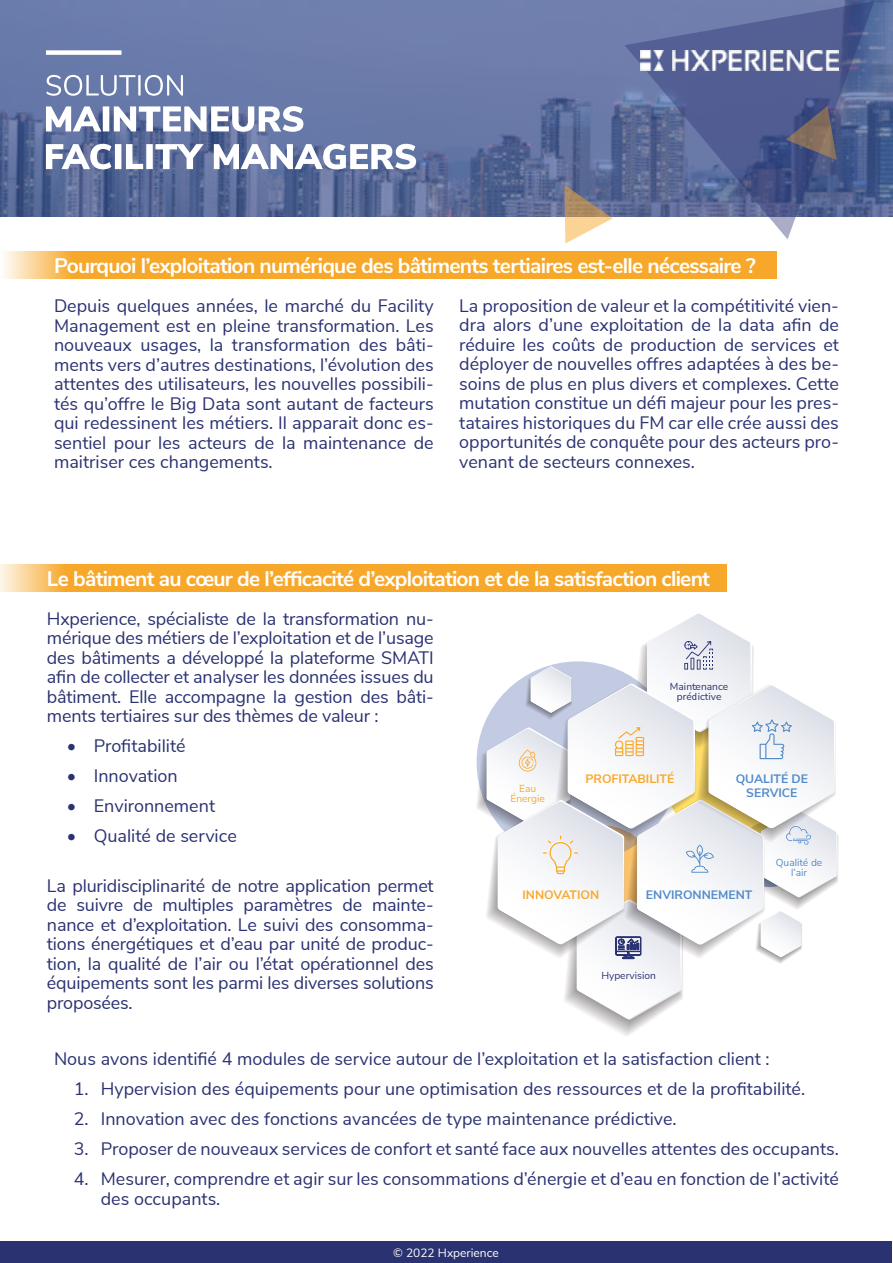
<style>
.page{position:relative;width:893px;height:1263px;background:#fff}
.page>*{position:absolute;margin:0;border:0;box-sizing:border-box;transform-origin:0 0}
.t1{font:700 21px "Nunito Sans";letter-spacing:-.035em;color:#fff}
.t2{font:18px/19.5px "Nunito Sans";color:#2b3272;text-align:justify}
.t3{font:700 12.15px/14.7px "Nunito Sans";color:#528bc9;text-align:center}
.t4{font:700 12.15px "Nunito Sans";color:#f8a82b}
.t5{font:12px "Nunito Sans";color:#fff}
.t6{font:10.2px/10.2px "Nunito Sans";color:#2a3272;text-align:center}
.t7{font:10.2px/10.2px "Nunito Sans";color:#528bc9;text-align:center}
.t8{font:10.2px/10.2px "Nunito Sans";color:#f8a82b;text-align:center}
</style>
<div class="page">
<svg style="left:0;top:0;width:893px;height:217px;background:#6374a3"></svg>
<div style="left:0;top:1241px;width:892px;height:22px;background:#2a3271"></div>
<svg style="left:625px;top:1px;width:249px;height:238px;background:#6774a0"></svg>
<svg style="left:564px;top:185px;width:49px;height:59px"></svg>
<img style="left:641px;top:51px;width:197px;height:19px">
<div style="left:46px;top:50px;width:75px;height:5px;background:#fff"></div>
<svg style="left:46px;top:75px;width:137px;height:21px"></svg>
<svg style="left:786px;top:106px;width:51px;height:54px;background:#615e72"></svg>
<div style="left:1px;top:251px;width:776px;height:28px;background:#f7a82a"></div>
<div style="left:0;top:564px;width:727px;height:28px;background:#f7a82a"></div>
<svg style="left:476px;top:614px;width:363px;height:421px"></svg>
<svg style="left:46px;top:106px;width:257px;height:26px"></svg>
<svg style="left:46px;top:144px;width:370px;height:25px"></svg>
<p class="t1" style="left:54px;top:254px;width:703px">Pourquoi l’exploitation numérique des bâtiments tertiaires est-elle nécessaire ?</p>
<p class="t2" style="left:459px;top:295px;width:381px">La proposition de valeur et la compétitivité vien&shy;dra alors d’une exploitation de la data afin de réduire les coûts de production de services et déployer de nouvelles offres adaptées à des be&shy;soins de plus en plus divers et complexes. Cette mutation constitue un défi majeur pour les pres&shy;tataires historiques du FM car elle crée aussi des opportunités de conquête pour des acteurs pro&shy;venant de secteurs connexes.</p>
<p class="t2" style="left:54px;top:296px;width:381px">Depuis quelques années, le marché du Facility Management est en pleine transformation. Les nouveaux usages, la transformation des bâti&shy;ments vers d’autres destinations, l’évolution des attentes des utilisateurs, les nouvelles possibili&shy;tés qu’offre le Big Data sont autant de facteurs qui redessinent les métiers. Il apparait donc es&shy;sentiel pour les acteurs de la maintenance de maitriser ces changements.</p>
<p class="t1" style="left:47px;top:563px;width:665px">Le bâtiment au cœur de l’efficacité d’exploitation et de la satisfaction client</p>
<p class="t2" style="left:47px;top:608px;width:388px">Hxperience, spécialiste de la transformation nu&shy;mérique des métiers de l’exploitation et de l’usage des bâtiments a développé la plateforme SMATI afin de collecter et analyser les données issues du bâtiment. Elle accompagne la gestion des bâti&shy;ments tertiaires sur des thèmes de valeur :</p>
<p class="t2" style="left:67px;top:736px;width:120px">• Profitabilité</p>
<p class="t2" style="left:67px;top:766px;width:113px">• Innovation</p>
<p class="t2" style="left:67px;top:796px;width:150px">• Environnement</p>
<p class="t2" style="left:67px;top:826px;width:172px">• Qualité de service</p>
<p class="t2" style="left:47px;top:875px;width:388px">La pluridisciplinarité de notre application permet de suivre de multiples paramètres de mainte&shy;nance et d’exploitation. Le suivi des consomma&shy;tions énergétiques et d’eau par unité de produc&shy;tion, la qualité de l’air ou l’état opérationnel des équipements sont les parmi les diverses solutions proposées.</p>
<p class="t8" style="left:510px;top:783px;width:36px">Eau<br>Énergie</p>
<p class="t6" style="left:670px;top:681px;width:60px">Maintenance prédictive</p>
<p class="t4" style="left:585px;top:771px;width:90px">PROFITABILITÉ</p>
<p class="t3" style="left:736px;top:771px;width:74px">QUALITÉ DE<br>SERVICE</p>
<p class="t7" style="left:776px;top:857px;width:48px">Qualité de l’air</p>
<p class="t4" style="left:522px;top:887px;width:78px">INNOVATION</p>
<p class="t3" style="left:646px;top:887px;width:108px">ENVIRONNEMENT</p>
<p class="t6" style="left:601px;top:970px;width:56px">Hypervision</p>
<p class="t2" style="left:54px;top:1048px;width:717px">Nous avons identifié 4 modules de service autour de l’exploitation et la satisfaction client :</p>
<p class="t2" style="left:74px;top:1079px;width:733px">1. Hypervision des équipements pour une optimisation des ressources et de la profitabilité.</p>
<p class="t2" style="left:74px;top:1109px;width:604px">2. Innovation avec des fonctions avancées de type maintenance prédictive.</p>
<p class="t2" style="left:74px;top:1139px;width:767px">3. Proposer de nouveaux services de confort et santé face aux nouvelles attentes des occupants.</p>
<p class="t2" style="left:101px;top:1168px;width:740px;text-indent:-27px">4. Mesurer, comprendre et agir sur les consommations d’énergie et d’eau en fonction de l’activité des occupants.</p>
<p class="t5" style="left:393px;top:1246px;width:107px">© 2022 Hxperience</p>
</div>
